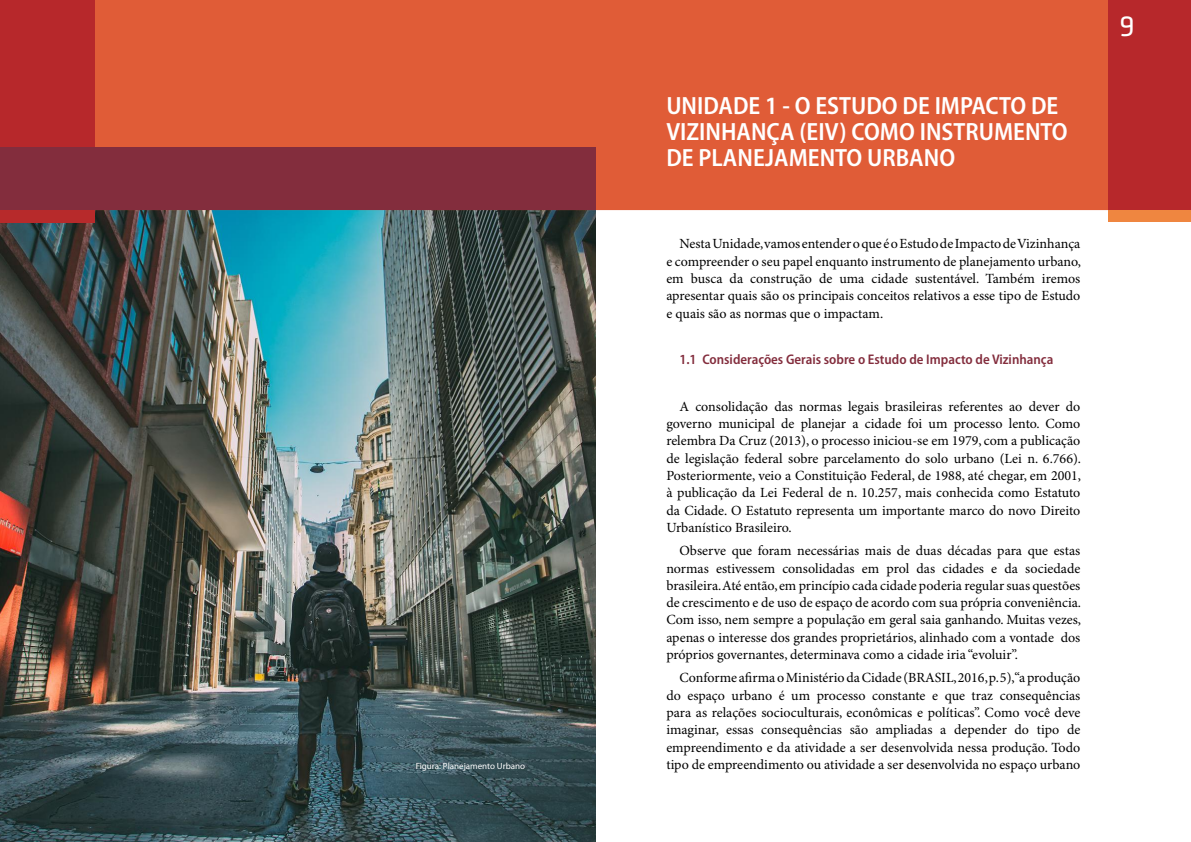
<style>
.page{position:relative;width:1191px;height:842px;background:#fff}
.page>*{position:absolute;margin:0;border:0;box-sizing:border-box;transform-origin:0 0}
.t1{font:30px "Klavika";color:#fff}
.t2{font:600 semi-condensed 25px/26px "Myriad Pro";color:#fff}
.t3{font:14px/17.3px "Minion Pro";color:#000;text-align:justify}
.t4{font:600 semi-condensed 14px "Myriad Pro";color:#832d3d}
.t5{font:9px "Myriad Pro";color:#fff}
</style>
<div class="page">
<img style="left:0;top:210px;width:595px;height:632px">
<div style="left:94px;top:0;width:1014px;height:210px;background:#e05c37"></div>
<div style="left:1108px;top:210px;width:83px;height:11px;background:#ef8640"></div>
<div style="left:1108px;top:0;width:83px;height:210px;background:#b7282b"></div>
<div style="left:0;top:210px;width:94px;height:12px;background:#b72a2b"></div>
<div style="left:0;top:0;width:94px;height:148px;background:#b7282b"></div>
<div style="left:0;top:148px;width:595px;height:62px;background:#832d3d"></div>
<h2 class="t2" style="left:666px;top:93px;width:403px">UNIDADE 1 - O ESTUDO DE IMPACTO DE<br>VIZINHANÇA (EIV) COMO INSTRUMENTO<br>DE PLANEJAMENTO URBANO</h2>
<p class="t3" style="left:666px;top:236px;width:416px;text-indent:13px">Nesta Unidade, vamos entender o que é o Estudo de Impacto de Vizinhança e compreender o seu papel enquanto instrumento de planejamento urbano, em busca da construção de uma cidade sustentável. Também iremos apresentar quais são os principais conceitos relativos a esse tipo de Estudo e quais são as normas que o impactam.</p>
<p class="t4" style="left:679px;top:352px;width:375px">1.1 Considerações Gerais sobre o Estudo de Impacto de Vizinhança</p>
<p class="t3" style="left:666px;top:398px;width:416px;text-indent:13px">A consolidação das normas legais brasileiras referentes ao dever do governo municipal de planejar a cidade foi um processo lento. Como relembra Da Cruz (2013), o processo iniciou-se em 1979, com a publicação de legislação federal sobre parcelamento do solo urbano (Lei n. 6.766).<br>Posteriormente, veio a Constituição Federal, de 1988, até chegar, em 2001, à publicação da Lei Federal de n. 10.257, mais conhecida como Estatuto da Cidade. O Estatuto representa um importante marco do novo Direito Urbanístico Brasileiro.</p>
<p class="t3" style="left:666px;top:543px;width:416px;text-indent:13px">Observe que foram necessárias mais de duas décadas para que estas normas estivessem consolidadas em prol das cidades e da sociedade brasileira. Até então, em princípio cada cidade poderia regular suas questões de crescimento e de uso de espaço de acordo com sua própria conveniência.<br>Com isso, nem sempre a população em geral saia ganhando. Muitas vezes, apenas o interesse dos grandes proprietários, alinhado com a vontade dos próprios governantes, determinava como a cidade iria “evoluir”.</p>
<p class="t3" style="left:666px;top:670px;width:415px;text-indent:13px">Conforme afirma o Ministério da Cidade (BRASIL, 2016, p. 5), “a produção do espaço urbano é um processo constante e que traz consequências para as relações socioculturais, econômicas e políticas”. Como você deve imaginar, essas consequências são ampliadas a depender do tipo de empreendimento e da atividade a ser desenvolvida nessa produção. Todo</p>
<p class="t5" style="left:416px;top:761px;width:111px">Figura: Planejamento Urbano</p>
<p class="t3" style="left:666px;top:756px;width:415px">tipo de empreendimento ou atividade a ser desenvolvida no espaço urbano</p>
<h1 class="t1" style="left:1119px;top:10px;width:17px">9</h1>
</div>
